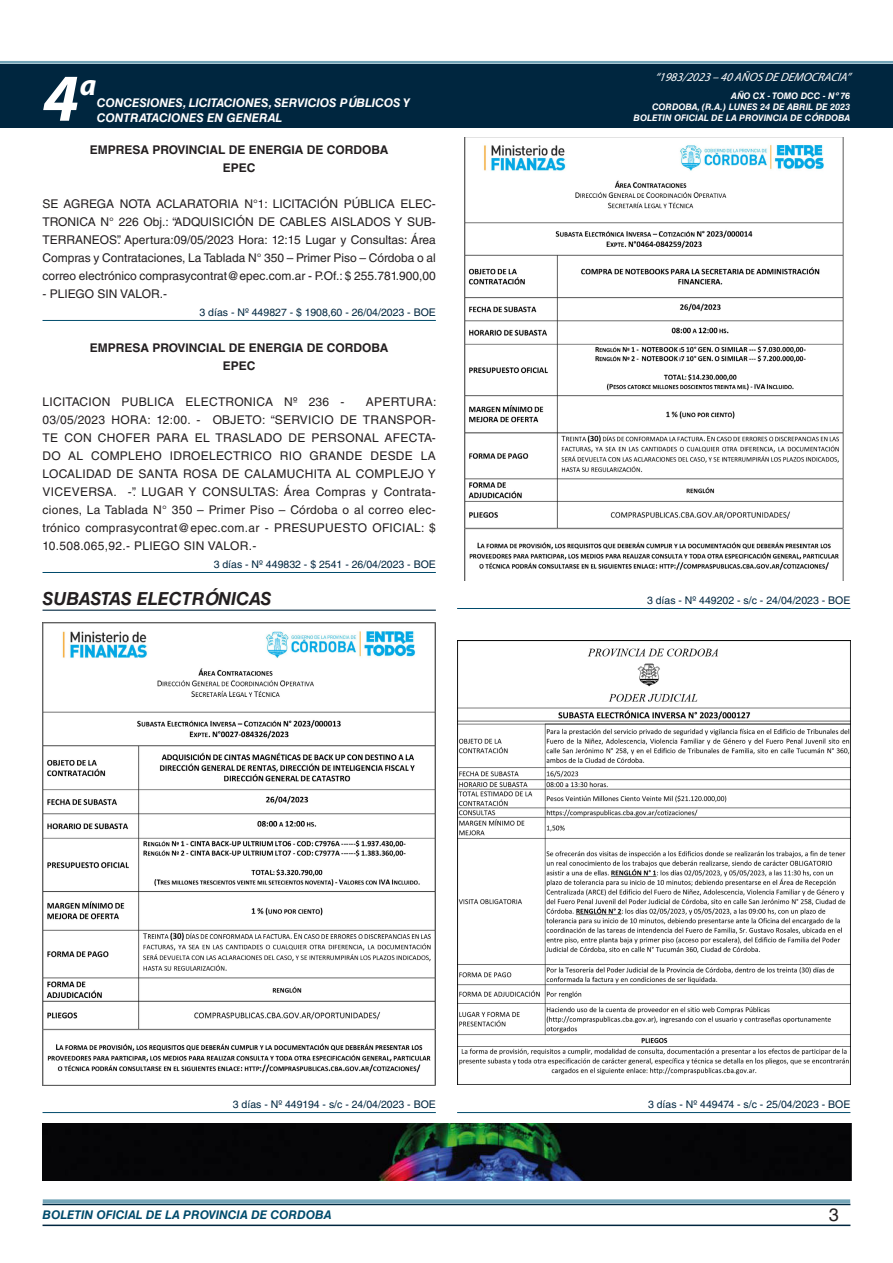
<style>
.page{position:relative;width:893px;height:1263px;background:#fff}
.page>*{position:absolute;margin:0;border:0;box-sizing:border-box;transform-origin:0 0}
.t1{font:italic 700 67.5px "Myriad Pro";color:#fff}
.t2{font:italic 700 30px "Myriad Pro";color:#fff}
.NOMBRE_DE_MINISTERIO{font:italic 700 18px "Helvetica LT Std";color:#231f20}
.t3{font:18px "Helvetica LT Std";color:#231f20}
.TEXTO_BASE{font:12px/18px "Helvetica LT Std";color:#231f20;text-align:justify}
.RESUELVE{font:700 12px "Helvetica LT Std";color:#231f20}
.t4{font:italic 700 12px/14.4px "Helvetica LT Std";color:#fff}
.t5{font:italic 700 12px "Helvetica LT Std";color:#004b6c}
.TEXTO_BASE-2{font:12px "Helvetica LT Std";letter-spacing:.025em;color:#231f20}
.t6{font:italic 12px "Myriad Pro";color:#fff}
.FECHA_DE_VENCIMIENTO{font:10.5px "Helvetica LT Std";color:#00263f}
.t7{font:italic 700 9px/10.8px "Helvetica LT Std";color:#fff;text-align:right}
</style>
<div class="page">
<div style="left:0;top:61px;width:893px;height:6px;background:#fff;opacity:.75"></div>
<hr style="left:43px;top:1224px;width:807px;height:2px;background:#00263f">
<div style="left:42px;top:1198px;width:809px;height:8px;background:#fff;opacity:.75"></div>
<div style="left:0;top:64px;width:893px;height:64px;background:#00263f"></div>
<hr style="left:43px;top:320px;width:393px;height:1px;background:#004b6c">
<hr style="left:43px;top:572px;width:393px;height:1px;background:#004b6c">
<hr style="left:43px;top:610px;width:393px;height:1px;background:#00263f">
<hr style="left:43px;top:1112px;width:393px;height:1px;background:#004b6c">
<img style="left:43px;top:622px;width:393px;height:463px">
<hr style="left:457px;top:608px;width:393px;height:1px;background:#004b6c">
<hr style="left:457px;top:1112px;width:393px;height:1px;background:#004b6c">
<img style="left:464px;top:137px;width:379px;height:443px">
<img style="left:457px;top:640px;width:393px;height:444px">
<img style="left:43px;top:1123px;width:808px;height:57px">
<h1 class="t1" style="left:43px;top:54px;width:38px">4</h1>
<h2 class="t2" style="left:80px;top:66px;width:18px">a</h2>
<p class="t4" style="left:97px;top:96px;width:315px">CONCESIONES, LICITACIONES, SERVICIOS PÚBLICOS Y<br>CONTRATACIONES EN GENERAL</p>
<p class="RESUELVE" style="left:90px;top:142px;width:300px">EMPRESA PROVINCIAL DE ENERGIA DE CORDOBA</p>
<p class="RESUELVE" style="left:223px;top:160px;width:34px">EPEC</p>
<p class="TEXTO_BASE" style="left:43px;top:195px;width:395px">SE AGREGA NOTA ACLARATORIA N°1: LICITACIÓN PÚBLICA ELEC-TRONICA N° 226 Obj.: “ADQUISICIÓN DE CABLES AISLADOS Y SUB-TERRANEOS”. Apertura:09/05/2023 Hora: 12:15 Lugar y Consultas: Área Compras y Contrataciones, La Tablada N° 350 – Primer Piso – Córdoba o al correo electrónico comprasycontrat@epec.com.ar - P.Of.: $ 255.781.900,00</p>
<p class="TEXTO_BASE" style="left:43px;top:285px;width:126px">- PLIEGO SIN VALOR.-</p>
<p class="FECHA_DE_VENCIMIENTO" style="left:200px;top:306px;width:238px">3 días - Nº 449827 - $ 1908,60 - 26/04/2023 - BOE</p>
<p class="RESUELVE" style="left:90px;top:340px;width:300px">EMPRESA PROVINCIAL DE ENERGIA DE CORDOBA</p>
<p class="RESUELVE" style="left:223px;top:358px;width:34px">EPEC</p>
<p class="TEXTO_BASE-2" style="left:43px;top:395px;width:303px">LICITACION PUBLICA ELECTRONICA Nº 236 -</p>
<p class="TEXTO_BASE" style="left:43px;top:393px;width:395px;text-indent:323px">APERTURA:<br>03/05/2023 HORA: 12:00. - OBJETO: “SERVICIO DE TRANSPOR-TE CON CHOFER PARA EL TRASLADO DE PERSONAL AFECTA-DO AL COMPLEHO IDROELECTRICO RIO GRANDE DESDE LA LOCALIDAD DE SANTA ROSA DE CALAMUCHITA AL COMPLEJO Y VICEVERSA. -”. LUGAR Y CONSULTAS: Área Compras y Contrata&shy;ciones, La Tablada N° 350 – Primer Piso – Córdoba o al correo elec&shy;trónico comprasycontrat@epec.com.ar - PRESUPUESTO OFICIAL: $ 10.508.065,92.- PLIEGO SIN VALOR.-</p>
<p class="FECHA_DE_VENCIMIENTO" style="left:214px;top:558px;width:224px">3 días - Nº 449832 - $ 2541 - 26/04/2023 - BOE</p>
<p class="NOMBRE_DE_MINISTERIO" style="left:43px;top:588px;width:230px">SUBASTAS ELECTRÓNICAS</p>
<p class="FECHA_DE_VENCIMIENTO" style="left:233px;top:1098px;width:205px">3 días - Nº 449194 - s/c - 24/04/2023 - BOE</p>
<p class="t6" style="left:655px;top:70px;width:197px">“ 1983/2023 – 40 AÑOS DE DEMOCRACIA”</p>
<p class="t7" style="left:652px;top:91px;width:200px">AÑO CX - TOMO DCC - Nº 76<br>CORDOBA, (R.A.) LUNES 24 DE ABRIL DE 2023</p>
<p class="t7" style="left:634px;top:112px;width:218px">BOLETIN OFICIAL DE LA PROVINCIA DE CÓRDOBA</p>
<p class="FECHA_DE_VENCIMIENTO" style="left:647px;top:594px;width:205px">3 días - Nº 449202 - s/c - 24/04/2023 - BOE</p>
<p class="FECHA_DE_VENCIMIENTO" style="left:648px;top:1098px;width:204px">3 días - Nº 449474 - s/c - 25/04/2023 - BOE</p>
<p class="t5" style="left:43px;top:1208px;width:290px">BOLETIN OFICIAL DE LA PROVINCIA DE CORDOBA</p>
<h3 class="t3" style="left:829px;top:1204px;width:12px">3</h3>
</div>
